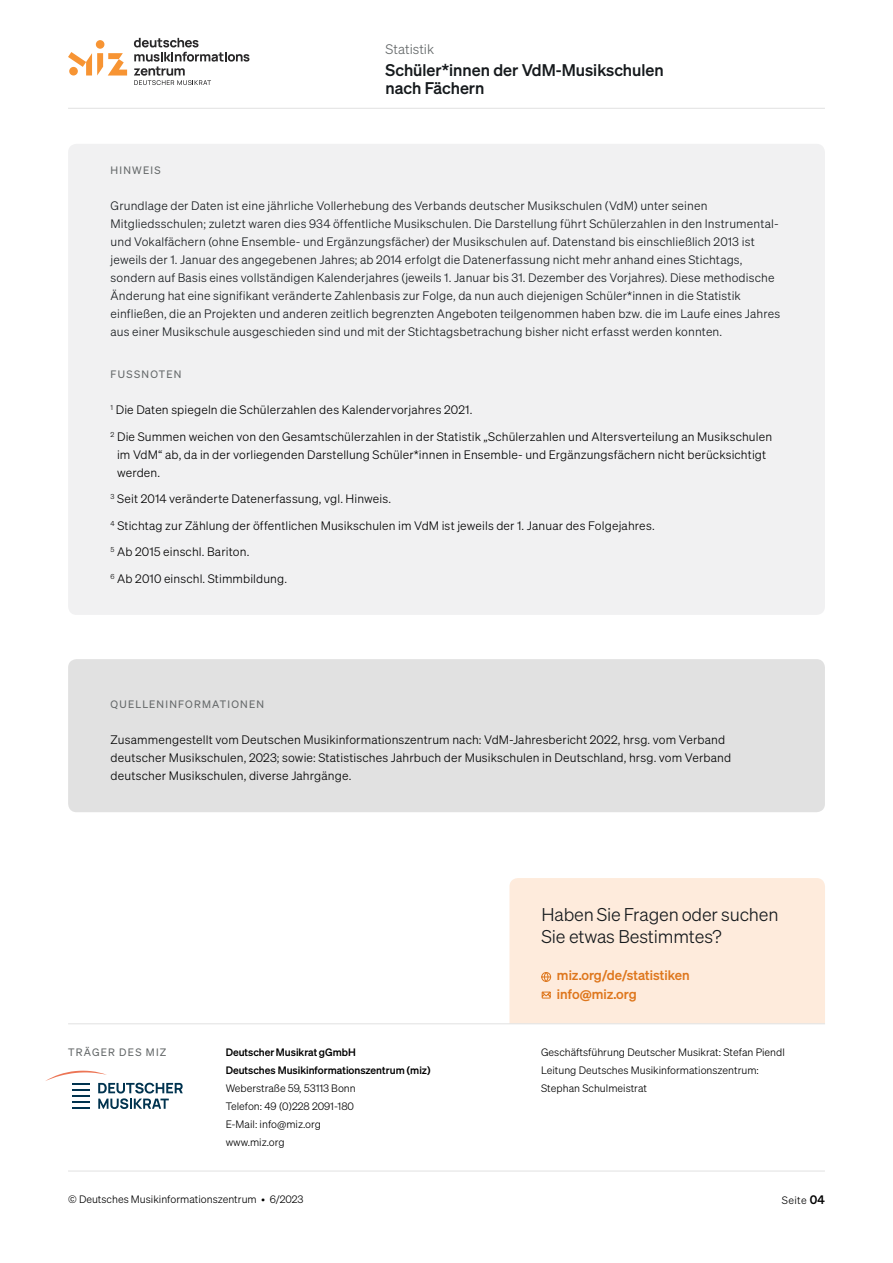
<style>
.page{position:relative;width:893px;height:1263px;background:#fff}
.page>*{position:absolute;margin:0;border:0;box-sizing:border-box;transform-origin:0 0}
.t1{font:18px/22.5px "Sohne Leicht";letter-spacing:-.01em;color:#161a1d}
.t2{font:16.5px/18px "Sohne Kraftig";color:#161a1d}
.t3{font:13.5px/19.5px "Sohne Kraftig";color:#de761c}
.t4{font:13.5px "Sohne Leicht";color:#636768}
.t5{font:12px/18px "Sohne Leicht";letter-spacing:.01em;color:#161a1d}
.t6{font:12px/18px "Sohne Leicht";letter-spacing:.01em;color:#000}
.t7{font:10.5px/18px "Sohne Leicht";color:#000}
.t8{font:10.5px/18px "Sohne Kraftig";color:#000}
.t9{font:10.5px "Sohne Buch";letter-spacing:.115em;color:#636768}
.s1{font-family:"Sohne Kraftig";font-size:12px}
</style>
<div class="page">
<hr style="left:68px;top:108px;width:757px;height:1px;background:#e1e1e1">
<hr style="left:68px;top:1171px;width:757px;height:1px;background:#e1e1e1">
<div style="left:509px;top:878px;width:316px;height:145px;background:#feebdc"></div>
<svg style="left:541px;top:991px;width:10px;height:8px"></svg>
<svg style="left:541px;top:972px;width:10px;height:10px"></svg>
<svg style="left:45px;top:1071px;width:138px;height:38px"></svg>
<hr style="left:68px;top:1023px;width:757px;height:1px;background:#e1e1e1">
<svg style="left:134px;top:38px;width:115px;height:47px"></svg>
<div style="left:96px;top:40px;width:8px;height:9px;background:#f79433;border-radius:50%"></div>
<svg style="left:68px;top:52px;width:59px;height:24px"></svg>
<div style="left:68px;top:659px;width:757px;height:153px;background:#e1e1e1;border-radius:9px"></div>
<div style="left:68px;top:144px;width:757px;height:471px;background:#f1f1f2;border-radius:9px"></div>
<p class="t4" style="left:386px;top:41px;width:50px">Statistik</p>
<h2 class="t2" style="left:386px;top:61px;width:280px">Schüler*innen der VdM-Musikschulen nach Fächern</h2>
<p class="t9" style="left:111px;top:164px;width:46px">HI NWEIS</p>
<p class="t5" style="left:111px;top:197px;width:671px">Grundlage der Daten ist eine jährliche Vollerhebung des Verbands deutscher Musikschulen (VdM) unter seinen Mitgliedsschulen; zuletzt waren dies 934 öffentliche Musikschulen. Die Darstellung führt Schülerzahlen in den Instrumental&shy;und Vokalfächern (ohne Ensemble- und Ergänzungsfächer) der Musikschulen auf. Datenstand bis einschließlich 2013 ist jeweils der 1. Januar des angegebenen Jahres; ab 2014 erfolgt die Datenerfassung nicht mehr anhand eines Stichtags, sondern auf Basis eines vollständigen Kalenderjahres (jeweils 1. Januar bis 31. Dezember des Vorjahres). Diese methodische Änderung hat eine signifikant veränderte Zahlenbasis zur Folge, da nun auch diejenigen Schüler*innen in die Statistik einfließen, die an Projekten und anderen zeitlich begrenzten Angeboten teilgenommen haben bzw. die im Laufe eines Jahres aus einer Musikschule ausgeschieden sind und mit der Stichtagsbetrachung bisher nicht erfasst werden konnten.</p>
<p class="t9" style="left:111px;top:368px;width:64px">FUSSNOTEN</p>
<p class="t6" style="left:111px;top:401px;width:363px"><sup>1</sup> Die Daten spiegeln die Schülerzahlen des Kalendervorjahres 2021.</p>
<p class="t6" style="left:117px;top:427px;width:657px;text-indent:-6px"><sup>2</sup> Die Summen weichen von den Gesamtschülerzahlen in der Statistik „Schülerzahlen und Altersverteilung an Musikschulen im VdM“ ab, da in der vorliegenden Darstellung Schüler*innen in Ensemble- und Ergänzungsfächern nicht berücksichtigt werden.</p>
<p class="t6" style="left:111px;top:490px;width:282px"><sup>3</sup> Seit 2014 veränderte Datenerfassung, vgl. Hinweis.</p>
<p class="t6" style="left:111px;top:516px;width:545px"><sup>4</sup> Stichtag zur Zählung der öffentlichen Musikschulen im VdM ist jeweils der 1. Januar des Folgejahres.</p>
<p class="t6" style="left:111px;top:543px;width:140px"><sup>5</sup> Ab 2015 einschl. Bariton.</p>
<p class="t6" style="left:111px;top:569px;width:178px"><sup>6</sup> Ab 2010 einschl. Stimmbildung.</p>
<p class="t9" style="left:111px;top:697px;width:155px">QUELLENI NFORMATIONEN</p>
<p class="t6" style="left:111px;top:730px;width:622px">Zusammengestellt vom Deutschen Musikinformationszentrum nach: VdM-Jahresbericht 2022, hrsg. vom Verband deutscher Musikschulen, 2023; sowie: Statistisches Jahrbuch der Musikschulen in Deutschland, hrsg. vom Verband deutscher Musikschulen, diverse Jahrgänge.</p>
<p class="t9" style="left:68px;top:1046px;width:86px">TRÄGER DES MIZ</p>
<p class="t8" style="left:226px;top:1043px;width:206px">Deutscher Musikrat gGmbH<br>Deutsches Musikinformationszentrum (miz)</p>
<p class="t7" style="left:226px;top:1079px;width:132px">Weberstraße 59, 53113 Bonn<br>Telefon: 49 (0)228 2091-180<br>E-Mail: info@miz.org www.miz.org</p>
<h1 class="t1" style="left:541px;top:903px;width:239px">Haben Sie Fragen oder suchen<br>Sie etwas Bestimmtes?</h1>
<p class="t3" style="left:557px;top:965px;width:134px">miz.org/de/statistiken info@miz.org</p>
<p class="t7" style="left:541px;top:1043px;width:245px">Geschäftsführung Deutscher Musikrat: Stefan Piendl<br>Leitung Deutsches Musikinformationszentrum:<br>Stephan Schulmeistrat</p>
<p class="t7" style="left:68px;top:1190px;width:237px">© Deutsches Musikinformationszentrum • 6/2023</p>
<p class="t7" style="left:782px;top:1191px;width:44px">Seite <span class="s1">04</span></p>
</div>
